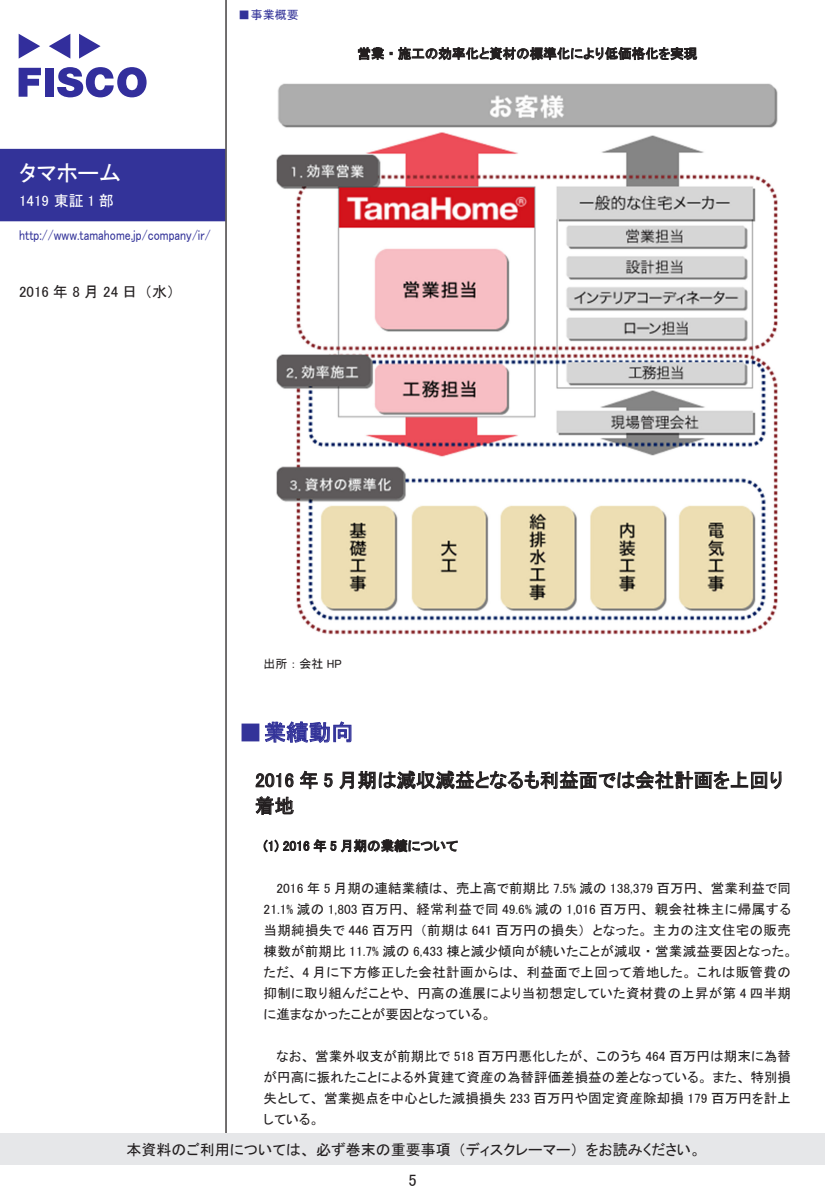
<style>
.page{position:relative;width:825px;height:1195px;background:#fff}
.page>*{position:absolute;margin:0;border:0;box-sizing:border-box;transform-origin:0 0}
.t1{font:22.5px "MS P Gothic";color:#fff}
.t2{font:22.5px "MS P Gothic";color:#339}
.中タイトル_B{font:19.5px/25.5px "MS P Gothic";color:#231f20}
.t3{font:16.5px "MS P Gothic";color:#231f20}
.t4{font:15px "MS P Gothic";color:#231f20}
.t5{font:15px "MS P Gothic";letter-spacing:.25em;color:#231f20}
.t6{font:15px "MS P Gothic";color:#fff}
.t7{font:14.25px "MS P Gothic";color:#339;scale:.84 1}
.本文{font:13.5px/21px "MS P Gothic";letter-spacing:.02em;color:#231f20;text-align:right}
.チャート_タイトル{font:13.5px "MS P Gothic";color:#231f20}
.小タイトル_B{font:13.5px "MS P Gothic";color:#231f20}
.注記{font:12px "MS P Gothic";color:#231f20}
.t8{font:12px "MS P Gothic";color:#339}
.s1{font-size:24.75px}
</style>
<div class="page">
<div style="left:0;top:149px;width:225px;height:72px;background:#339"></div>
<svg style="left:19px;top:68px;width:22px;height:29px"></svg>
<div style="left:45px;top:68px;width:9px;height:29px;background:#322e9c"></div>
<svg style="left:57px;top:67px;width:90px;height:30px"></svg>
<svg style="left:19px;top:34px;width:21px;height:25px"></svg>
<svg style="left:79px;top:34px;width:22px;height:25px"></svg>
<svg style="left:49px;top:34px;width:21px;height:25px"></svg>
<hr style="left:225px;top:0;width:2px;height:1133px;background:#231f20">
<div style="left:0;top:1133px;width:825px;height:32px;background:#e6e7e9"></div>
<svg style="left:358px;top:47px;width:26px;height:13px"></svg>
<svg style="left:398px;top:47px;width:299px;height:14px"></svg>
<img style="left:276px;top:83px;width:502px;height:552px">
<svg style="left:256px;top:721px;width:525px;height:94px"></svg>
<svg style="left:264px;top:839px;width:194px;height:14px"></svg>
<p class="t8" style="left:238px;top:9px;width:62px">■事業概要</p>
<h1 class="t1" style="left:19px;top:162px;width:103px">タマホーム</h1>
<p class="t6" style="left:19px;top:194px;width:96px">1419 東証 1 部</p>
<p class="t7" style="left:19px;top:228px;width:229px">http://www.tamahome j p. /company /i r/</p>
<p class="t5" style="left:19px;top:284px;width:119px">2016年8月24日</p>
<p class="t4" style="left:145px;top:284px;width:31px">水（ (</p>
<p class="チャート_タイトル" style="left:357px;top:47px;width:341px">営業・施工の効率化と資材の標準化により低価格化を実現</p>
<p class="注記" style="left:264px;top:657px;width:80px">出所：会社 HP</p>
<p class="t2" style="left:238px;top:721px;width:117px"><span class="s1">伪</span>業績動向</p>
<p class="中タイトル_B" style="left:255px;top:767px;width:530px">2016 年 5 月期は減収減益となるも利益面では会社計画を上回り着地</p>
<p class="小タイトル_B" style="left:264px;top:839px;width:196px">1( ) 2016 年 5 月期の業績について</p>
<p class="本文" style="left:264px;top:877px;width:529px">2016 年 5 月期の連結業績は、売上高で前期比 7.5% 減の 138,379 百万円、営業利益で同<br>21.1% 減の 1,803 百万円、経常利益で同 49.6% 減の 1,016 百万円、親会社株主に帰属するとなった。主力の注文住宅の販売</p>
<p class="本文" style="left:264px;top:919px;width:531px;text-align:left">当期純損失で 446 百万円<br>棟数が前期比 11.7% 減の 6,433 棟と減少傾向が続いたことが減収・営業減益要因となった。ただ、 4 月に下方修正した会社計画からは、利益面で上回って着地した。これは販管費の抑制に取り組んだことや、円高の進展により当初想定していた資材費の上昇が第 4 四半期に進まなかったことが要因となっている。</p>
<p class="本文" style="left:264px;top:1045px;width:529px;text-align:justify;text-indent:13px">なお、営業外収支が前期比で 518 百万円悪化したが、このうち 464 百万円は期末に為替が円高に振れたことによる外貨建て資産の為替評価差損益の差となっている。また、特別損失として、営業拠点を中心とした減損損失 233 百万円や固定資産除却損 179 百万円を計上している。</p>
<p class="本文" style="left:420px;top:919px;width:167px">（前期は 641 百万円の損失）</p>
<p class="t4" style="left:126px;top:1142px;width:326px">本資料のご利用については、必ず巻末の重要事項</p>
<p class="t3" style="left:408px;top:1172px;width:10px">5</p>
<p class="t4" style="left:458px;top:1142px;width:121px">（ディスクレーマー）</p>
<p class="t4" style="left:586px;top:1142px;width:117px">をお読みください。</p>
</div>
